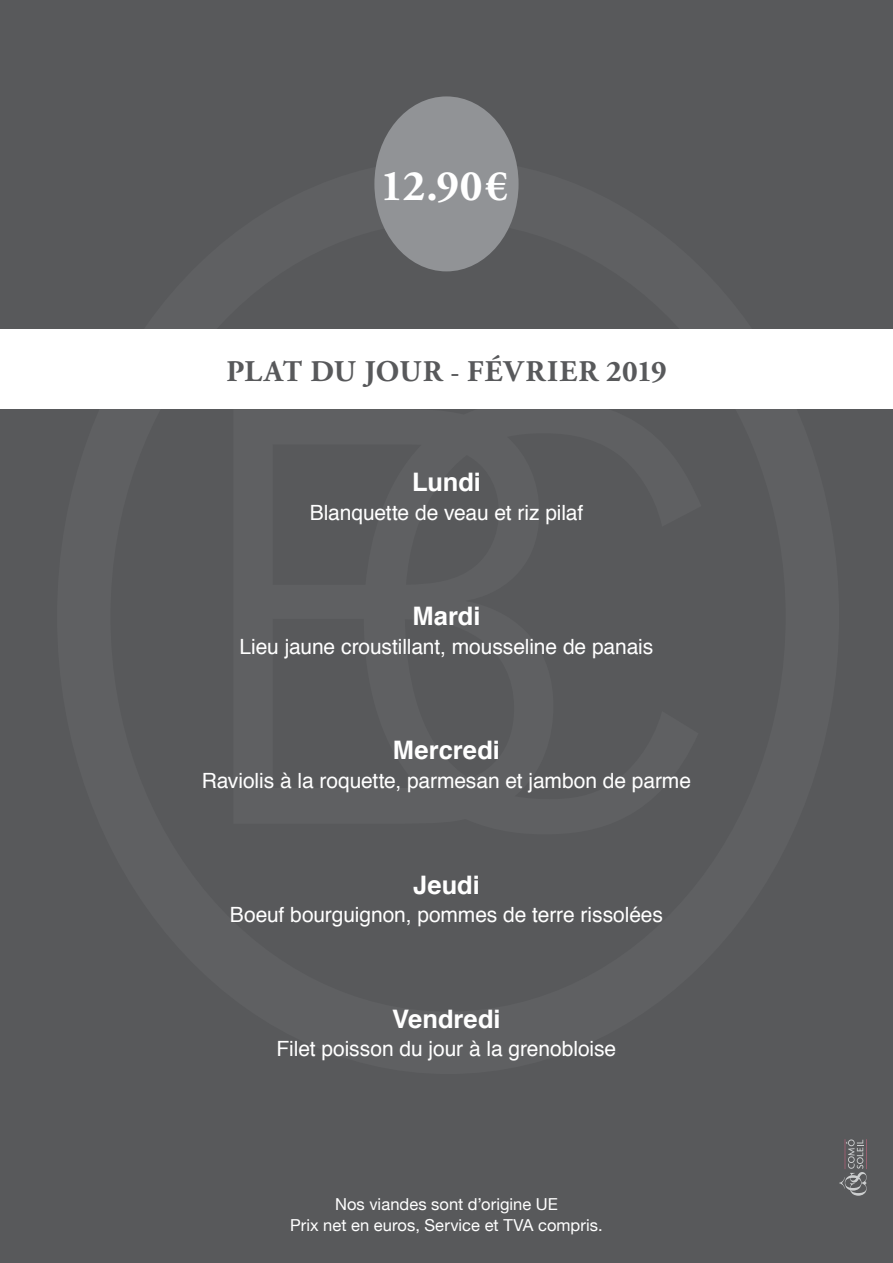
<style>
.page{position:relative;width:893px;height:1263px;background:#58595b}
.page>*{position:absolute;margin:0;border:0;box-sizing:border-box;transform-origin:0 0}
.t1{font:700 43.65px "Adobe Garamond Pro";color:#fff}
.t2{font:700 30px "Adobe Garamond Pro";letter-spacing:.01em;color:#58595b}
.t3{font:700 25.5px "Helvetica";color:#fff}
.t4{font:21px "Helvetica";letter-spacing:-.005em;color:#fff}
.t5{font:16.5px/21px "Helvetica Neue";letter-spacing:.005em;color:#fff;text-align:center}
</style>
<div class="page">
<div style="left:374px;top:96px;width:145px;height:175px;background:#919396;border-radius:50%"></div>
<div style="left:0;top:329px;width:893px;height:80px;background:#fff"></div>
<svg style="left:839px;top:1139px;width:28px;height:57px"></svg>
<h1 class="t1" style="left:381px;top:160px;width:129px">12.90€</h1>
<h2 class="t2" style="left:226px;top:354px;width:442px">PLAT DU JOUR - FÉVRIER 2019</h2>
<p class="t3" style="left:412px;top:462px;width:70px">Lundi</p>
<p class="t4" style="left:310px;top:496px;width:275px">Blanquette de veau et riz pilaf</p>
<p class="t3" style="left:412px;top:596px;width:70px">Mardi</p>
<p class="t4" style="left:240px;top:630px;width:415px">Lieu jaune croustillant, mousseline de panais</p>
<p class="t3" style="left:393px;top:730px;width:109px">Mercredi</p>
<p class="t4" style="left:202px;top:764px;width:491px">Raviolis à la roquette, parmesan et jambon de parme</p>
<p class="t3" style="left:413px;top:864px;width:68px">Jeudi</p>
<p class="t4" style="left:230px;top:898px;width:434px">Boeuf bourguignon, pommes de terre rissolées</p>
<p class="t3" style="left:392px;top:998px;width:110px">Vendredi</p>
<p class="t4" style="left:277px;top:1032px;width:341px">Filet poisson du jour à la grenobloise</p>
<p class="t5" style="left:290px;top:1194px;width:314px">Nos viandes sont d’origine UE<br>Prix net en euros, Service et TVA compris.</p>
</div>
